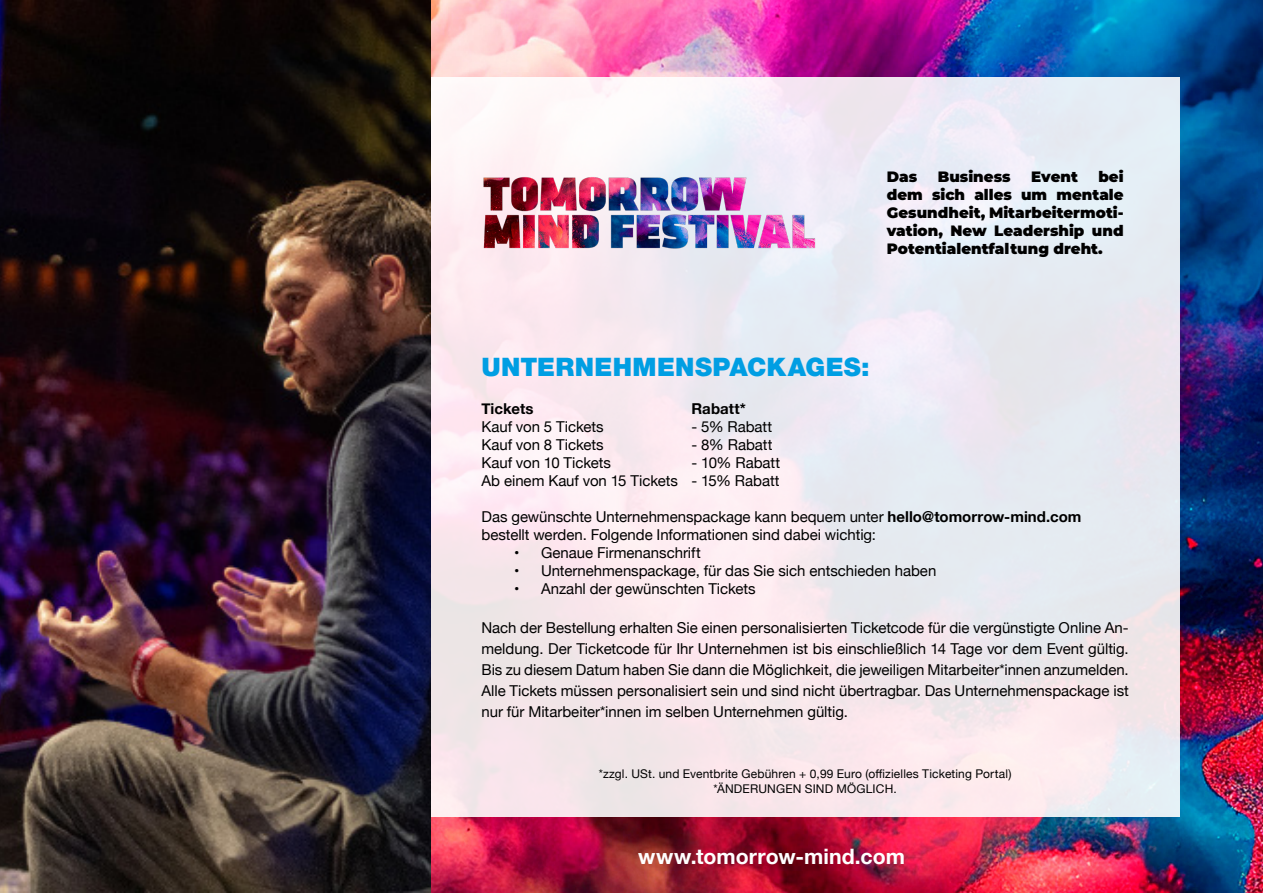
<style>
.page{position:relative;width:1263px;height:893px;background:#fff}
.page>*{position:absolute;margin:0;border:0;box-sizing:border-box;transform-origin:0 0}
.t1{font:900 25.5px "Helvetica Neue LT Pro";letter-spacing:.01em;color:#009ee3}
.t2{font:700 21.3px "Helvetica Neue";letter-spacing:.005em;color:#fff}
.t3{font:15px/21px "Helvetica Neue";letter-spacing:-.005em;color:#000;text-align:right}
.t4{font:900 15px/18px "Montserrat";color:#000;text-align:justify}
.t5{font:700 15px "Helvetica Neue";color:#000}
.t6{font:12px/15px "Helvetica Neue";letter-spacing:.015em;color:#000;text-align:center}
.s1{font-weight:700}
</style>
<div class="page">
<img style="left:430px;top:0;width:833px;height:893px">
<svg style="left:430px;top:77px;width:750px;height:739px;background:#f0e9ef"></svg>
<img style="left:477px;top:168px;width:344px;height:86px">
<img style="left:0;top:0;width:430px;height:893px">
<p class="t4" style="left:887px;top:167px;width:238px;text-indent:212px">bei dem sich alles um mentale Gesundheit, Mitarbeitermoti&shy;vation, New Leadership und Potentialentfaltung dreht.</p>
<p class="t4" style="left:887px;top:167px;width:32px">Das</p>
<p class="t4" style="left:938px;top:167px;width:74px">Business</p>
<p class="t4" style="left:1031px;top:167px;width:48px">Event</p>
<h1 class="t1" style="left:481px;top:352px;width:390px">UNTERNEHMENSPACKAGES:</h1>
<p class="t5" style="left:481px;top:396px;width:54px">Tickets</p>
<p class="t5" style="left:691px;top:396px;width:56px">Rabatt*</p>
<p class="t3" style="left:481px;top:417px;width:124px">Kauf von 5 Tickets</p>
<p class="t3" style="left:691px;top:417px;width:82px">- 5% Rabatt</p>
<p class="t3" style="left:481px;top:435px;width:124px">Kauf von 8 Tickets</p>
<p class="t3" style="left:691px;top:435px;width:83px">- 8% Rabatt</p>
<p class="t3" style="left:481px;top:453px;width:131px">Kauf von 10 Tickets</p>
<p class="t3" style="left:481px;top:454px;width:300px;line-height:18px">- 10% Rabatt<br>Ab einem Kauf von 15 Tickets - 15% Rabatt</p>
<p class="t3" style="left:481px;top:508px;width:601px;line-height:18px;text-align:left">Das gewünschte Unternehmenspackage kann bequem unter <span class="s1">hello@tomorrow-mind.com </span>bestellt werden. Folgende Informationen sind dabei wichtig:</p>
<p class="t3" style="left:514px;top:543px;width:188px">• Genaue Firmenanschrift</p>
<p class="t3" style="left:514px;top:561px;width:424px">• Unternehmenspackage, für das Sie sich entschieden haben</p>
<p class="t3" style="left:514px;top:579px;width:243px">• Anzahl der gewünschten Tickets</p>
<p class="t3" style="left:481px;top:618px;width:649px;text-align:justify">Nach der Bestellung erhalten Sie einen personalisierten Ticketcode für die vergünstigte Online An&shy;meldung. Der Ticketcode für Ihr Unternehmen ist bis einschließlich 14 Tage vor dem Event gültig.<br>Bis zu diesem Datum haben Sie dann die Möglichkeit, die jeweiligen Mitarbeiter*innen anzumelden.<br>Alle Tickets müssen personalisiert sein und sind nicht übertragbar. Das Unternehmenspackage ist nur für Mitarbeiter*innen im selben Unternehmen gültig.</p>
<p class="t6" style="left:599px;top:766px;width:414px">*zzgl. USt. und Eventbrite Gebühren + 0,99 Euro (offizielles Ticketing Portal) *ÄNDERUNGEN SIND MÖGLICH.</p>
<h2 class="t2" style="left:638px;top:839px;width:268px">www.tomorrow-mind.com</h2>
</div>
